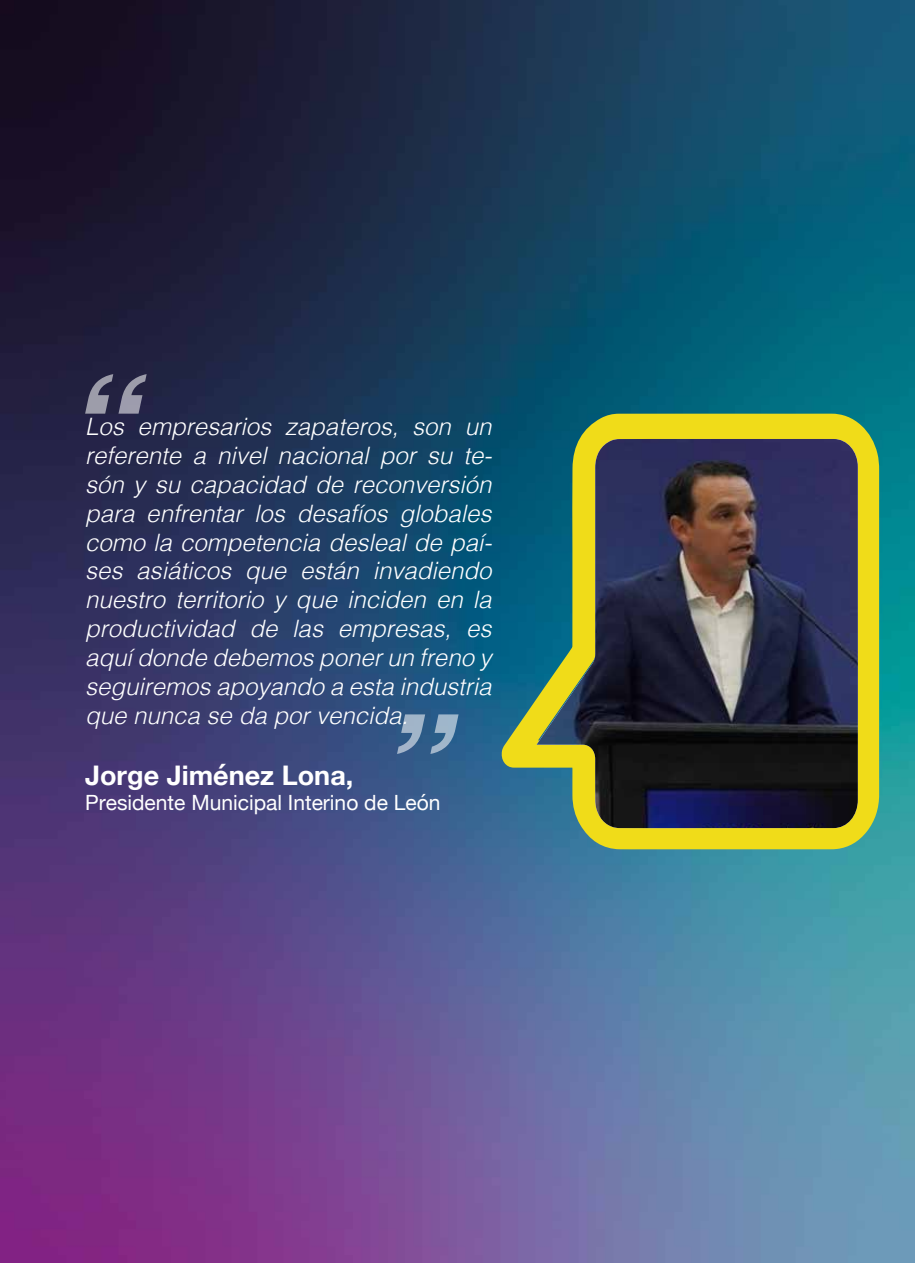
<style>
.page{position:relative;width:915px;height:1263px;background:#fff}
.page>*{position:absolute;margin:0;border:0;box-sizing:border-box;transform-origin:0 0}
.t1{font:700 27px "Helvetica Neue";color:#fff}
.t2{font:italic 300 24px/28.8px "Helvetica LT";color:#fff;text-align:justify}
.t3{font:21px "Helvetica Neue";color:#fff}
</style>
<div class="page">
<img style="left:0;top:0;width:914px;height:1263px">
<svg style="left:500px;top:414px;width:378px;height:435px;background:#86a14b"></svg>
<img style="left:536px;top:439px;width:321px;height:389px">
<svg style="left:85px;top:374px;width:62px;height:40px;background:#5a5971"></svg>
<svg style="left:397px;top:714px;width:61px;height:40px;background:#6285a6"></svg>
<p class="t2" style="left:85px;top:412px;width:408px">Los empresarios zapateros, son un referente a nivel nacional por su te&shy;són y su capacidad de reconversión para enfrentar los desafíos globales como la competencia desleal de paí&shy;ses asiáticos que están invadiendo nuestro territorio y que inciden en la productividad de las empresas, es aquí donde debemos poner un freno y seguiremos apoyando a esta industria que nunca se da por vencida.</p>
<p class="t1" style="left:85px;top:754px;width:270px">Jorge Jiménez Lona,</p>
<p class="t3" style="left:85px;top:787px;width:357px">Presidente Municipal Interino de León</p>
</div>
